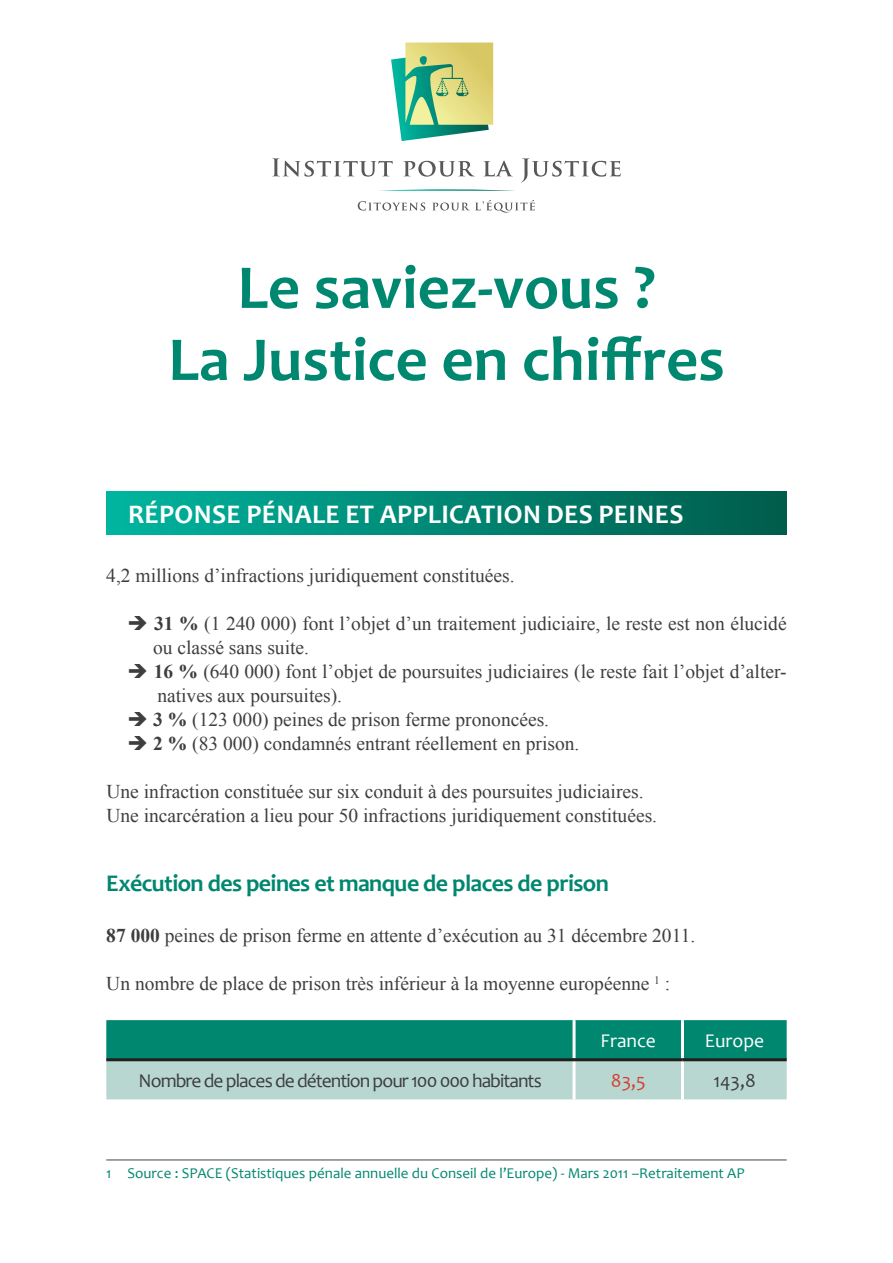
<style>
.page{position:relative;width:893px;height:1263px;background:#fff}
.page>*{position:absolute;margin:0;border:0;box-sizing:border-box;transform-origin:0 0}
.t1{font:700 63px/72px "Candara";color:#008770;text-align:center}
.t2{font:700 27px "Candara";letter-spacing:.015em;color:#fff}
.t3{font:700 24px "Candara";letter-spacing:-.025em;color:#008770}
.t4{font:19.5px/24px "Times New Roman";color:#3e3e3f}
.t5{font:19.5px "Candara";letter-spacing:-.05em;color:#3e3e3f}
.t6{font:19.5px "Candara";color:#fff}
.t7{font:19.5px "Candara";color:#d53f33}
.t8{font:15px "Candara";color:#008770}
.s1{font-weight:700}
</style>
<div class="page">
<svg style="left:272px;top:158px;width:121px;height:19px"></svg>
<svg style="left:403px;top:161px;width:72px;height:16px"></svg>
<svg style="left:483px;top:161px;width:29px;height:15px"></svg>
<svg style="left:521px;top:158px;width:100px;height:24px"></svg>
<svg style="left:358px;top:201px;width:67px;height:10px"></svg>
<svg style="left:432px;top:200px;width:103px;height:13px"></svg>
<svg style="left:379px;top:189px;width:136px;height:2px"></svg>
<svg style="left:391px;top:43px;width:102px;height:98px;background:#a9cc90"></svg>
<div style="left:106px;top:491px;width:681px;height:43px;background:linear-gradient(to right,#00b49f,#005b4a)"></div>
<svg style="left:106px;top:1020px;width:681px;height:79px;background:#5caea0"></svg>
<hr style="left:573px;top:1020px;width:3px;height:38px;background:#fff">
<hr style="left:681px;top:1020px;width:3px;height:38px;background:#fff">
<hr style="left:573px;top:1061px;width:3px;height:38px;background:#fff">
<hr style="left:681px;top:1061px;width:3px;height:38px;background:#fff">
<hr style="left:106px;top:1058px;width:468px;height:3px;background:#231f20">
<hr style="left:574px;top:1058px;width:108px;height:3px;background:#231f20">
<hr style="left:682px;top:1058px;width:105px;height:3px;background:#231f20">
<hr style="left:106px;top:1159px;width:681px;height:2px;background:#808285">
<h1 class="t1" style="left:168px;top:251px;width:558px">Le saviez-vous ?<br>La Justice en chiffres</h1>
<h2 class="t2" style="left:128px;top:497px;width:557px">Réponse pénale et application des peines</h2>
<p class="t4" style="left:106px;top:563px;width:410px">4,2 millions d’infractions juridiquement constituées.</p>
<p class="t4" style="left:153px;top:611px;width:635px;text-indent:-26px">➔ <span class="s1">31 %</span> (1 240 000) font l’objet d’un traitement judiciaire, le reste est non élucidé ou classé sans suite.</p>
<p class="t4" style="left:157px;top:659px;width:631px;text-indent:-30px">➔ <span class="s1">16 %</span> (640 000) font l’objet de poursuites judiciaires (le reste fait l’objet d’alter&shy;natives aux poursuites).</p>
<p class="t4" style="left:128px;top:707px;width:423px">➔ <span class="s1">3 %</span> (123 000) peines de prison ferme prononcées.</p>
<p class="t4" style="left:128px;top:731px;width:453px">➔ <span class="s1">2 %</span> (83 000) condamnés entrant réellement en prison.</p>
<p class="t4" style="left:106px;top:779px;width:552px">Une infraction constituée sur six conduit à des poursuites judiciaires.<br>Une incarcération a lieu pour 50 infractions juridiquement constituées.</p>
<p class="t3" style="left:106px;top:869px;width:504px">Exécution des peines et manque de places de prison</p>
<p class="t4" style="left:106px;top:923px;width:590px"><span class="s1">87 000</span> peines de prison ferme en attente d’exécution au 31 décembre 2011.</p>
<p class="t4" style="left:106px;top:971px;width:565px">Un nombre de place de prison très inférieur à la moyenne européenne <sup>1</sup> :</p>
<p class="t6" style="left:601px;top:1029px;width:57px">France</p>
<p class="t6" style="left:705px;top:1029px;width:61px">Europe</p>
<p class="t5" style="left:139px;top:1068px;width:405px">Nombre de places de détention pour 100 000 habitants</p>
<p class="t7" style="left:611px;top:1068px;width:36px">83,5</p>
<p class="t5" style="left:713px;top:1068px;width:44px">143,8</p>
<p class="t8" style="left:106px;top:1164px;width:640px">1 Source : SPACE (Statistiques pénale annuelle du Conseil de l’Europe) - Mars 2011 –Retraitement AP</p>
</div>
